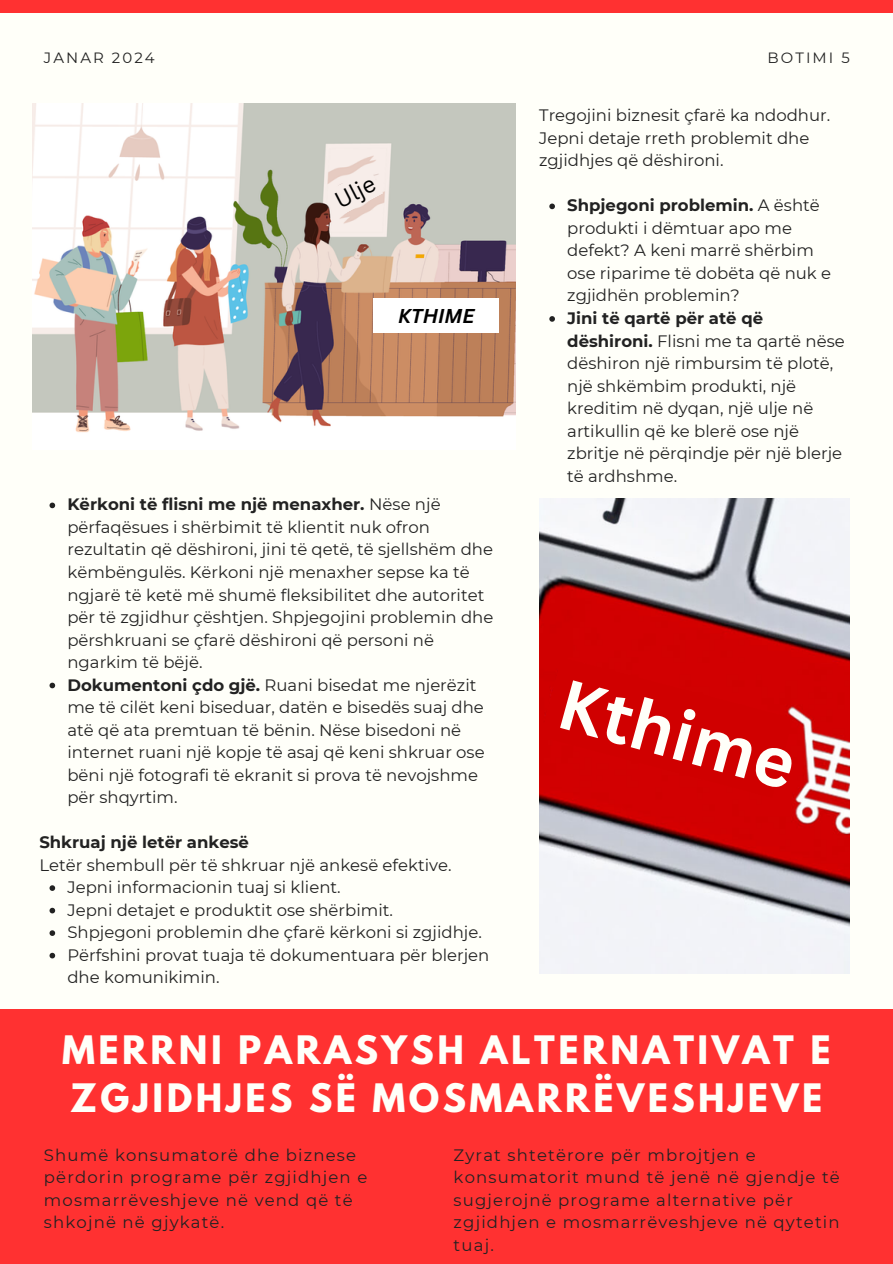
<style>
.page{position:relative;width:893px;height:1264px;background:#fff}
.page>*{position:absolute;margin:0;border:0;box-sizing:border-box;transform-origin:0 0}
.t1{font:700 68.85px "Canva Sans";color:#fffff9}
.t2{font:700 34.8px/48.3px "League Spartan";letter-spacing:.1em;color:#fffff9}
.t3{font:22.5px "Canva Sans";color:#000}
.t4{font:italic 700 19.5px "Canva Sans";color:#000}
.t5{font:16.5px/22.5px "Montserrat";color:#222}
.t6{font:16.5px/22.5px "Montserrat";letter-spacing:.07em;color:#222}
.t7{font:700 16.5px "Montserrat";color:#222}
.t8{font:14.85px "Montserrat";letter-spacing:.14em;color:#222}
.s1{font-weight:700}
</style>
<div class="page">
<div style="left:0;top:0;width:892px;height:1263px;background:#fffff9"></div>
<div style="left:0;top:1009px;width:892px;height:254px;background:#ff3131"></div>
<img style="left:33px;top:104px;width:482px;height:328px">
<img style="left:539px;top:498px;width:310px;height:475px">
<div style="left:0;top:0;width:892px;height:12px;background:#ff3131"></div>
<div style="left:373px;top:299px;width:126px;height:34px;background:#fff"></div>
<svg style="left:326px;top:168px;width:57px;height:48px;background:#f1e3de"></svg>
<div style="left:540px;top:657px;width:253px;height:140px;background:#d00000"></div>
<svg style="left:50px;top:502px;width:5px;height:6px"></svg>
<svg style="left:50px;top:682px;width:5px;height:6px"></svg>
<svg style="left:50px;top:885px;width:5px;height:5px"></svg>
<svg style="left:50px;top:907px;width:5px;height:6px"></svg>
<svg style="left:50px;top:930px;width:5px;height:5px"></svg>
<svg style="left:50px;top:952px;width:5px;height:6px"></svg>
<svg style="left:549px;top:203px;width:6px;height:6px"></svg>
<svg style="left:549px;top:316px;width:6px;height:6px"></svg>
<p class="t8" style="left:44px;top:49px;width:112px">JANAR 2024</p>
<p class="t8" style="left:767px;top:49px;width:84px">BOTIMI 5</p>
<p class="t3" style="left:329px;top:187px;width:44px;rotate:-27deg">Ulje</p>
<p class="t4" style="left:398px;top:302px;width:78px">KTHIME</p>
<p class="t5" style="left:67px;top:493px;width:427px"><span class="s1">Kërkoni të flisni me një menaxher.</span> Nëse një përfaqësues i shërbimit të klientit nuk ofron rezultatin që dëshironi, jini të qetë, të sjellshëm dhe këmbëngulës. Kërkoni një menaxher sepse ka të ngjarë të ketë më shumë fleksibilitet dhe autoritet për të zgjidhur çështjen. Shpjegojini problemin dhe përshkruani se çfarë dëshironi që personi në ngarkim të bëjë.</p>
<p class="t5" style="left:67px;top:673px;width:418px"><span class="s1">Dokumentoni çdo gjë.</span> Ruani bisedat me njerëzit me të cilët keni biseduar, datën e bisedës suaj dhe atë që ata premtuan të bënin. Nëse bisedoni në internet ruani një kopje të asaj që keni shkruar ose bëni një fotografi të ekranit si prova të nevojshme për shqyrtim.</p>
<p class="t7" style="left:39px;top:832px;width:211px">Shkruaj një letër ankesë</p>
<p class="t5" style="left:39px;top:853px;width:413px">Letër shembull për të shkruar një ankesë efektive.</p>
<p class="t5" style="left:67px;top:876px;width:275px">Jepni informacionin tuaj si klient.</p>
<p class="t5" style="left:67px;top:898px;width:327px">Jepni detajet e produktit ose shërbimit.</p>
<p class="t5" style="left:67px;top:921px;width:416px">Shpjegoni problemin dhe çfarë kërkoni si zgjidhje.</p>
<p class="t5" style="left:67px;top:943px;width:423px">Përfshini provat tuaja të dokumentuara për blerjen dhe komunikimin.</p>
<p class="t5" style="left:539px;top:104px;width:292px">Tregojini biznesit çfarë ka ndodhur.<br>Jepni detaje rreth problemit dhe zgjidhjes që dëshironi.</p>
<p class="t5" style="left:567px;top:194px;width:265px"><span class="s1">Shpjegoni problemin.</span> A është produkti i dëmtuar apo me defekt? A keni marrë shërbim ose riparime të dobëta që nuk e zgjidhën problemin?</p>
<p class="t5" style="left:567px;top:307px;width:279px"><span class="s1">Jini të qartë për atë që dëshironi.</span> Flisni me ta qartë nëse dëshiron një rimbursim të plotë, një shkëmbim produkti, një kreditim në dyqan, një ulje në artikullin që ke blerë ose një zbritje në përqindje për një blerje të ardhshme.</p>
<p class="t1" style="left:572px;top:655px;width:244px;rotate:15deg">Kthime</p>
<p class="t2" style="left:62px;top:1029px;width:769px">MERRNI PARASYSH ALTERNATIVAT E<br>ZGJIDHJES SË MOSMARRËVESHJEVE</p>
<p class="t6" style="left:44px;top:1143px;width:325px">Shumë konsumatorë dhe biznese përdorin programe për zgjidhjen e mosmarrëveshjeve në vend që të shkojnë në gjykatë.</p>
<p class="t6" style="left:453px;top:1143px;width:387px">Zyrat shtetërore për mbrojtjen e konsumatorit mund të jenë në gjendje të sugjerojnë programe alternative për zgjidhjen e mosmarrëveshjeve në qytetin tuaj.</p>
</div>
